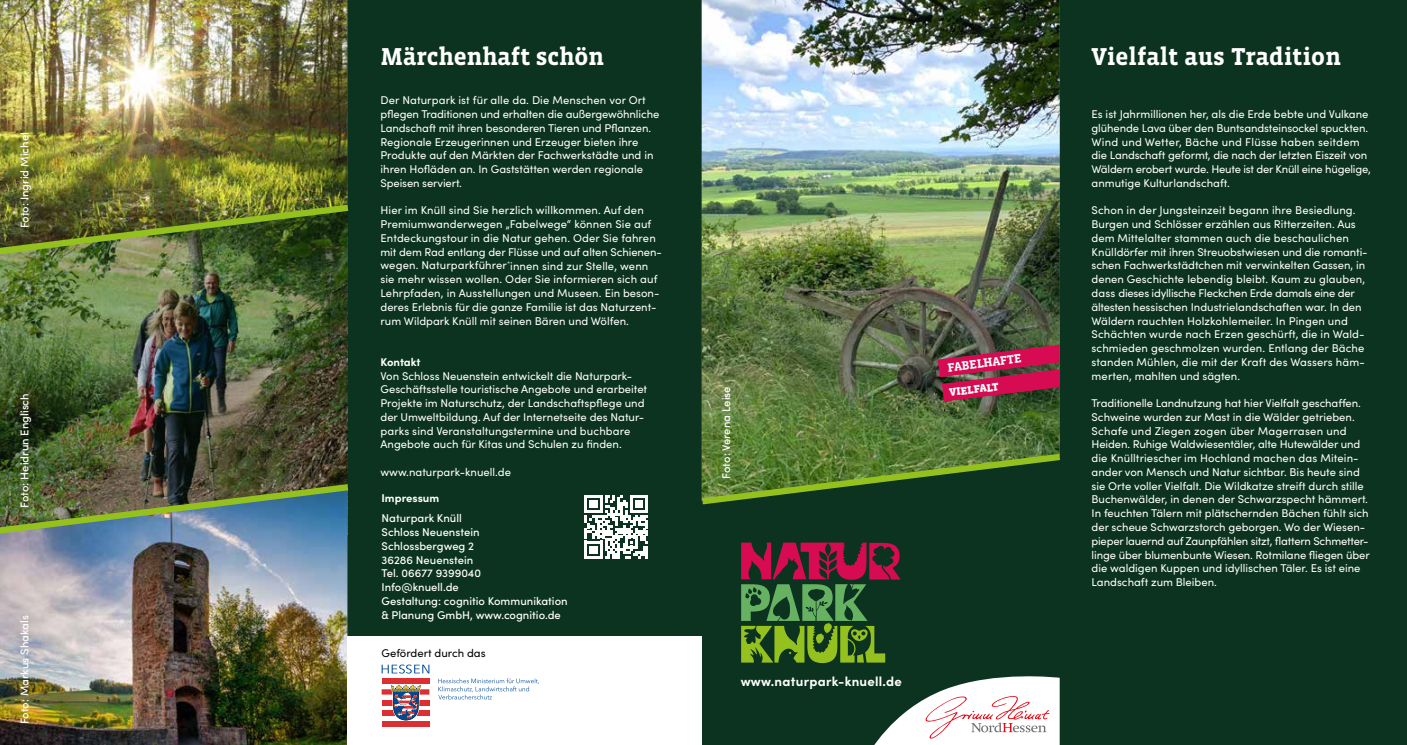
<style>
.page{position:relative;width:1407px;height:745px;background:#fff}
.page>*{position:absolute;margin:0;border:0;box-sizing:border-box;transform-origin:0 0}
.t1{font:700 25px "Vista Slab OTCE";letter-spacing:-.01em;color:#fff}
.t2{font:700 13.12px "Sofia Pro";letter-spacing:.02em;color:#fff}
.t3{font:700 12.5px "Vista Slab OTCE";color:#fff}
.t4{font:11.25px/13.8px "Sofia Pro";color:#fff}
.t5{font:500 11.25px/13.8px "Sofia Pro";color:#fff}
.t6{font:11.25px "Sofia Pro";color:#000}
.t7{font:700 11.25px "Sofia Pro";color:#fff}
.t8{font:900 11.25px "Vista Slab OTCE";color:#fff}
</style>
<div class="page">
<div style="left:0;top:0;width:1407px;height:744px;background:#0c331f"></div>
<img style="left:702px;top:0;width:357px;height:449px">
<img style="left:0;top:258px;width:347px;height:222px">
<img style="left:0;top:0;width:347px;height:201px">
<img style="left:0;top:537px;width:347px;height:207px">
<svg style="left:584px;top:495px;width:64px;height:63px"></svg>
<svg style="left:701px;top:449px;width:359px;height:56px"></svg>
<img style="left:938px;top:344px;width:121px;height:57px">
<img style="left:0;top:201px;width:349px;height:57px">
<img style="left:0;top:480px;width:349px;height:57px">
<div style="left:347px;top:635px;width:355px;height:109px;background:#fff"></div>
<div style="left:382px;top:678px;width:47px;height:5px;background:#dc2f34"></div>
<svg style="left:382px;top:689px;width:47px;height:5px"></svg>
<div style="left:382px;top:699px;width:47px;height:6px;background:#dc2f34"></div>
<div style="left:382px;top:710px;width:47px;height:5px;background:#dc2f34"></div>
<div style="left:382px;top:720px;width:47px;height:6px;background:#dc2f34"></div>
<svg style="left:390px;top:683px;width:32px;height:37px"></svg>
<svg style="left:382px;top:664px;width:47px;height:9px"></svg>
<svg style="left:438px;top:678px;width:101px;height:21px"></svg>
<svg style="left:741px;top:542px;width:159px;height:120px"></svg>
<svg style="left:875px;top:676px;width:184px;height:68px"></svg>
<p class="t5" style="left:17px;top:228px;width:97px;rotate:-90deg">Foto: Ingrid Michel</p>
<p class="t5" style="left:17px;top:507px;width:116px;rotate:-90deg">Foto: Heidrun Englisch</p>
<p class="t5" style="left:17px;top:723px;width:110px;rotate:-90deg">Foto: Markus Shakals</p>
<h1 class="t1" style="left:380px;top:42px;width:225px">Märchenhaft schön</h1>
<p class="t4" style="left:380px;top:93px;width:280px">Der Naturpark ist für alle da. Die Menschen vor Ort pflegen Traditionen und erhalten die außergewöhnliche Landschaft mit ihren besonderen Tieren und Pflanzen.<br>Regionale Erzeugerinnen und Erzeuger bieten ihre Produkte auf den Märkten der Fachwerkstädte und in ihren Hofläden an. In Gaststätten werden regionale Speisen serviert.</p>
<p class="t4" style="left:380px;top:203px;width:283px">Hier im Knüll sind Sie herzlich willkommen. Auf den Premiumwanderwegen „Fabelwege“ können Sie auf Entdeckungstour in die Natur gehen. Oder Sie fahren mit dem Rad entlang der Flüsse und auf alten Schienen&shy;wegen. Naturparkführer<sup>*</sup>innen sind zur Stelle, wenn sie mehr wissen wollen. Oder Sie informieren sich auf Lehrpfaden, in Ausstellungen und Museen. Ein beson&shy;deres Erlebnis für die ganze Familie ist das Naturzent&shy;rum Wildpark Knüll mit seinen Bären und Wölfen.</p>
<p class="t7" style="left:380px;top:353px;width:42px">Kontakt</p>
<p class="t4" style="left:380px;top:368px;width:268px">Von Schloss Neuenstein entwickelt die Naturpark-Geschäftsstelle touristische Angebote und erarbeitet Projekte im Naturschutz, der Landschaftspflege und der Umweltbildung. Auf der Internetseite des Natur&shy;parks sind Veranstaltungstermine und buchbare Angebote auch für Kitas und Schulen zu finden.</p>
<p class="t4" style="left:380px;top:464px;width:132px">www.naturpark-knuell.de</p>
<p class="t7" style="left:382px;top:488px;width:59px">Impressum</p>
<p class="t5" style="left:382px;top:510px;width:188px">Naturpark Knüll<br>Schloss Neuenstein<br>Schlossbergweg 2<br>36286 Neuenstein<br>Tel. 06677 9399040<br>Info@knuell.de<br>Gestaltung: cognitio Kommunikation &amp; Planung GmbH, www.cognitio.de</p>
<p class="t6" style="left:382px;top:644px;width:105px">Gefördert durch das</p>
<p class="t5" style="left:719px;top:478px;width:94px;rotate:-90deg">Foto: Verena Leise</p>
<p class="t3" style="left:947px;top:360px;width:76px;rotate:-7deg">FABELHAFTE</p>
<p class="t8" style="left:948px;top:386px;width:51px;rotate:-7deg">VIELFALT</p>
<p class="t2" style="left:741px;top:670px;width:163px">www.naturpark-knuell.de</p>
<h1 class="t1" style="left:1091px;top:42px;width:251px">Vielfalt aus Tradition</h1>
<p class="t4" style="left:1091px;top:107px;width:281px">Es ist Jahrmillionen her, als die Erde bebte und Vulkane glühende Lava über den Buntsandsteinsockel spuckten.<br>Wind und Wetter, Bäche und Flüsse haben seitdem die Landschaft geformt, die nach der letzten Eiszeit von Wäldern erobert wurde. Heute ist der Knüll eine hügelige, anmutige Kulturlandschaft.</p>
<p class="t4" style="left:1091px;top:203px;width:278px">Schon in der Jungsteinzeit begann ihre Besiedlung.<br>Burgen und Schlösser erzählen aus Ritterzeiten. Aus dem Mittelalter stammen auch die beschaulichen Knülldörfer mit ihren Streuobstwiesen und die romanti&shy;schen Fachwerkstädtchen mit verwinkelten Gassen, in denen Geschichte lebendig bleibt. Kaum zu glauben, dass dieses idyllische Fleckchen Erde damals eine der ältesten hessischen Industrielandschaften war. In den Wäldern rauchten Holzkohlemeiler. In Pingen und Schächten wurde nach Erzen geschürft, die in Wald&shy;schmieden geschmolzen wurden. Entlang der Bäche standen Mühlen, die mit der Kraft des Wassers häm&shy;merten, mahlten und sägten.</p>
<p class="t4" style="left:1091px;top:395px;width:280px">Traditionelle Landnutzung hat hier Vielfalt geschaffen.<br>Schweine wurden zur Mast in die Wälder getrieben.<br>Schafe und Ziegen zogen über Magerrasen und Heiden. Ruhige Waldwiesentäler, alte Hutewälder und die Knülltriescher im Hochland machen das Mitein&shy;ander von Mensch und Natur sichtbar. Bis heute sind sie Orte voller Vielfalt. Die Wildkatze streift durch stille Buchenwälder, in denen der Schwarzspecht hämmert.<br>In feuchten Tälern mit plätschernden Bächen fühlt sich der scheue Schwarzstorch geborgen. Wo der Wiesen&shy;pieper lauernd auf Zaunpfählen sitzt, flattern Schmetter&shy;linge über blumenbunte Wiesen. Rotmilane fliegen über die waldigen Kuppen und idyllischen Täler. Es ist eine Landschaft zum Bleiben.</p>
</div>
